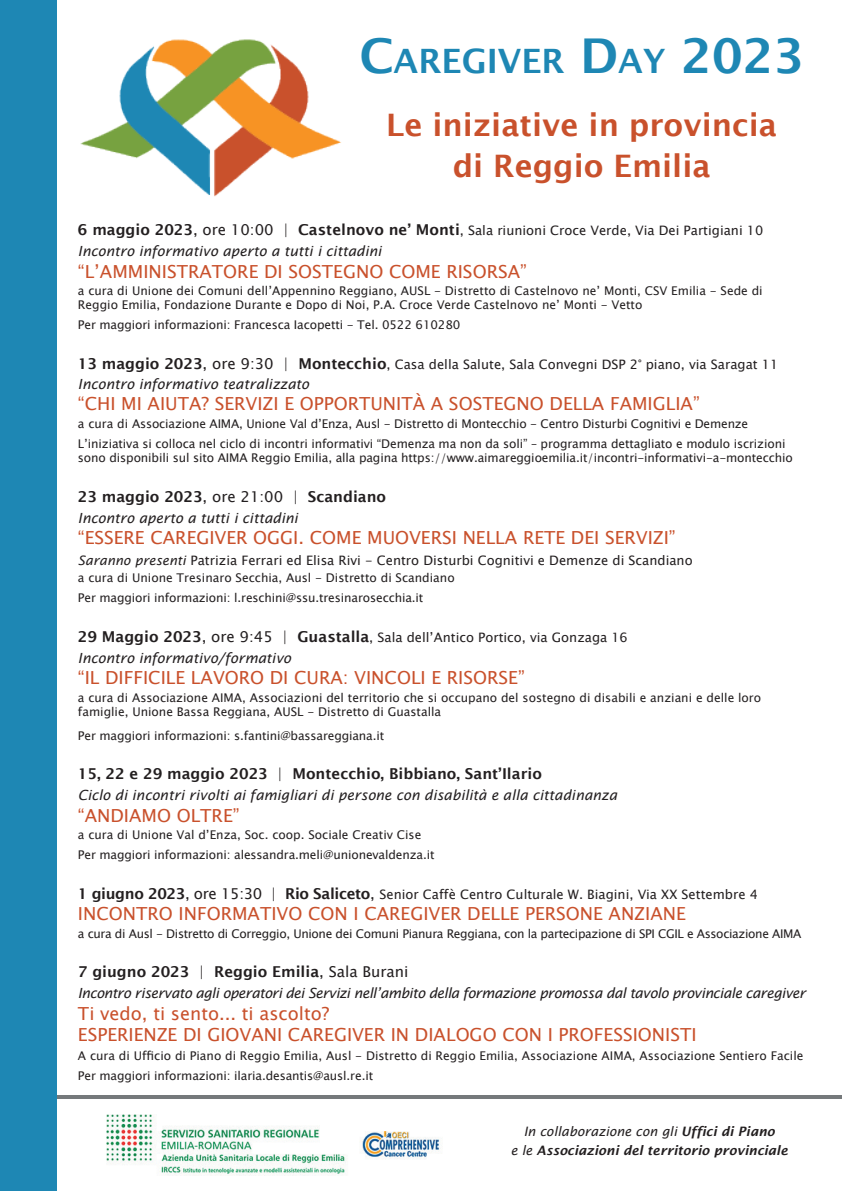
<style>
.page{position:relative;width:842px;height:1191px;background:#fff}
.page>*{position:absolute;margin:0;border:0;box-sizing:border-box;transform-origin:0 0}
.t1{font:600 33.6px "Lucida Sans";color:#1e87b4}
.t2{font:600 31px/40.8px "Lucida Sans";color:#c9512c;text-align:center}
.t3{font:18px/21.6px "Lucida Sans Unicode";color:#c9512c}
.t4{font:600 15px "Lucida Sans";color:#231f20}
.t5{font:italic 14px "Lucida Sans";color:#231f20}
.t6{font:italic 14px "Lucida Sans";letter-spacing:-.035em;color:#231f20}
.t7{font:13px "Lucida Sans Unicode";color:#231f20}
.t8{font:italic 600 13px/18.4px "Lucida Sans";color:#231f20;text-align:center}
.t9{font:12px/20.1px "Lucida Sans Unicode";letter-spacing:-.01em;color:#231f20}
.t10{font:12px "Lucida Sans Unicode";letter-spacing:-.03em;color:#231f20}
.s1{font-size:48px}
.s2{font-family:"Lucida Sans";font-weight:600;font-size:15px}
.s3{font-size:15px}
.s4{font-family:"Lucida Sans Unicode";font-weight:400}
.s5{font-family:"Lucida Sans";font-style:italic}
.s6{font-weight:400}
</style>
<div class="page">
<img style="left:106px;top:1114px;width:335px;height:61px">
<hr style="left:57px;top:1095px;width:785px;height:3px;background:#75797b">
<div style="left:0;top:0;width:57px;height:1191px;background:#1e87b4"></div>
<img style="left:80px;top:39px;width:261px;height:158px">
<h1 class="t1" style="left:359px;top:42px;width:446px"><span class="s1">C</span>AREGIVER <span class="s1">D</span>AY <span class="s1">2023</span></h1>
<h2 class="t2" style="left:386px;top:104px;width:392px">Le iniziative in provincia di Reggio Emilia</h2>
<p class="t7" style="left:78px;top:220px;width:687px"><span class="s2">6 maggio 2023</span><span class="s3">, ore 10:00 |</span> <span class="s2">Castelnovo ne’ Monti</span>, Sala riunioni Croce Verde, Via Dei Partigiani 10</p>
<p class="t5" style="left:78px;top:243px;width:305px">Incontro informativo aperto a tutti i cittadini</p>
<h3 class="t3" style="left:78px;top:260px;width:450px">“L’AMMINISTRATORE DI SOSTEGNO COME RISORSA”</h3>
<p class="t9" style="left:78px;top:283px;width:686px;line-height:14.4px">a cura di Unione dei Comuni dell’Appennino Reggiano, AUSL - Distretto di Castelnovo ne’ Monti, CSV Emilia - Sede di<br>Reggio Emilia, Fondazione Durante e Dopo di Noi, P.A. Croce Verde Castelnovo ne’ Monti - Vetto</p>
<p class="t9" style="left:78px;top:315px;width:384px">Per maggiori informazioni: Francesca Iacopetti - Tel. 0522 610280</p>
<p class="t7" style="left:78px;top:354px;width:702px"><span class="s2">13 maggio 2023</span><span class="s3">, ore 9:30 |</span> <span class="s2">Montecchio</span>, Casa della Salute, Sala Convegni DSP 2° piano, via Saragat 11</p>
<p class="t5" style="left:78px;top:376px;width:233px">Incontro informativo teatralizzato</p>
<h3 class="t3" style="left:78px;top:393px;width:623px">“CHI MI AIUTA? SERVIZI E OPPORTUNITÀ A SOSTEGNO DELLA FAMIGLIA”</h3>
<p class="t9" style="left:78px;top:413px;width:709px">a cura di Associazione AIMA, Unione Val d’Enza, Ausl - Distretto di Montecchio - Centro Disturbi Cognitivi e Demenze<br>L’iniziativa si colloca nel ciclo di incontri informativi “Demenza ma non da soli” – programma dettagliato e modulo iscrizioni</p>
<p class="t9" style="left:78px;top:448px;width:716px">sono disponibili sul sito AIMA Reggio Emilia, alla pagina https://www.aimareggioemilia.it/incontri-informativi-a-montecchio</p>
<p class="t4" style="left:78px;top:488px;width:310px">23 maggio 2023<span class="s4">, ore 21:00 |</span> Scandiano</p>
<p class="t5" style="left:78px;top:509px;width:221px">Incontro aperto a tutti i cittadini</p>
<h3 class="t3" style="left:78px;top:527px;width:599px">“ESSERE CAREGIVER OGGI. COME MUOVERSI NELLA RETE DEI SERVIZI”</h3>
<p class="t7" style="left:78px;top:550px;width:616px"><span class="s5">Saranno presenti</span> Patrizia Ferrari ed Elisa Rivi - Centro Disturbi Cognitivi e Demenze di Scandiano</p>
<p class="t9" style="left:78px;top:568px;width:378px">a cura di Unione Tresinaro Secchia, Ausl - Distretto di Scandiano<br>Per maggiori informazioni: l.reschini@ssu.tresinarosecchia.it</p>
<p class="t7" style="left:78px;top:627px;width:551px"><span class="s2">29 Maggio 2023</span><span class="s3">, ore 9:45 |</span> <span class="s2">Guastalla</span>, Sala dell’Antico Portico, via Gonzaga 16</p>
<p class="t5" style="left:78px;top:649px;width:215px">Incontro informativo/formativo</p>
<h3 class="t3" style="left:78px;top:667px;width:448px">“IL DIFFICILE LAVORO DI CURA: VINCOLI E RISORSE”</h3>
<p class="t9" style="left:78px;top:690px;width:685px;line-height:14.4px">a cura di Associazione AIMA, Associazioni del territorio che si occupano del sostegno di disabili e anziani e delle loro famiglie, Unione Bassa Reggiana, AUSL - Distretto di Guastalla</p>
<p class="t9" style="left:78px;top:725px;width:308px">Per maggiori informazioni: s.fantini@bassareggiana.it</p>
<p class="t4" style="left:78px;top:765px;width:465px">15, 22 e 29 maggio 2023 <span class="s4">|</span> Montecchio, Bibbiano, Sant’Ilario</p>
<p class="t5" style="left:78px;top:787px;width:541px">Ciclo di incontri rivolti ai famigliari di persone con disabilità e alla cittadinanza</p>
<h3 class="t3" style="left:78px;top:804px;width:163px">“ANDIAMO OLTRE”</h3>
<p class="t9" style="left:78px;top:824px;width:358px">a cura di Unione Val d’Enza, Soc. coop. Sociale Creativ Cise<br>Per maggiori informazioni: alessandra.meli@unionevaldenza.it</p>
<p class="t7" style="left:78px;top:883px;width:681px"><span class="s2">1 giugno 2023</span><span class="s3">, ore 15:30 |</span> <span class="s2">Rio Saliceto</span><span class="s3">,</span> Senior Caffè Centro Culturale W. Biagini, Via XX Settembre 4</p>
<h3 class="t3" style="left:78px;top:903px;width:609px">INCONTRO INFORMATIVO CON I CAREGIVER DELLE PERSONE ANZIANE</h3>
<p class="t10" style="left:78px;top:923px;width:725px">a cura di Ausl - Distretto di Correggio, Unione dei Comuni Pianura Reggiana, con la partecipazione di SPI CGIL e Associazione AIMA</p>
<p class="t4" style="left:78px;top:963px;width:332px">7 giugno 2023 <span class="s4">|</span> Reggio Emilia<span class="s4">, Sala Burani</span></p>
<p class="t6" style="left:78px;top:985px;width:729px">Incontro riservato agli operatori dei Servizi nell’ambito della formazione promossa dal tavolo provinciale caregiver</p>
<h3 class="t3" style="left:78px;top:1002px;width:620px">Ti vedo, ti sento... ti ascolto?<br>ESPERIENZE DI GIOVANI CAREGIVER IN DIALOGO CON I PROFESSIONISTI</h3>
<p class="t9" style="left:78px;top:1045px;width:727px">A cura di Ufficio di Piano di Reggio Emilia, Ausl - Distretto di Reggio Emilia, Associazione AIMA, Associazione Sentiero Facile<br>Per maggiori informazioni: ilaria.desantis@ausl.re.it</p>
<p class="t8" style="left:511px;top:1122px;width:278px"><span class="s6">In collaborazione con gli</span> Uffici di Piano<br><span class="s6">e le</span> Associazioni del territorio provinciale</p>
</div>
